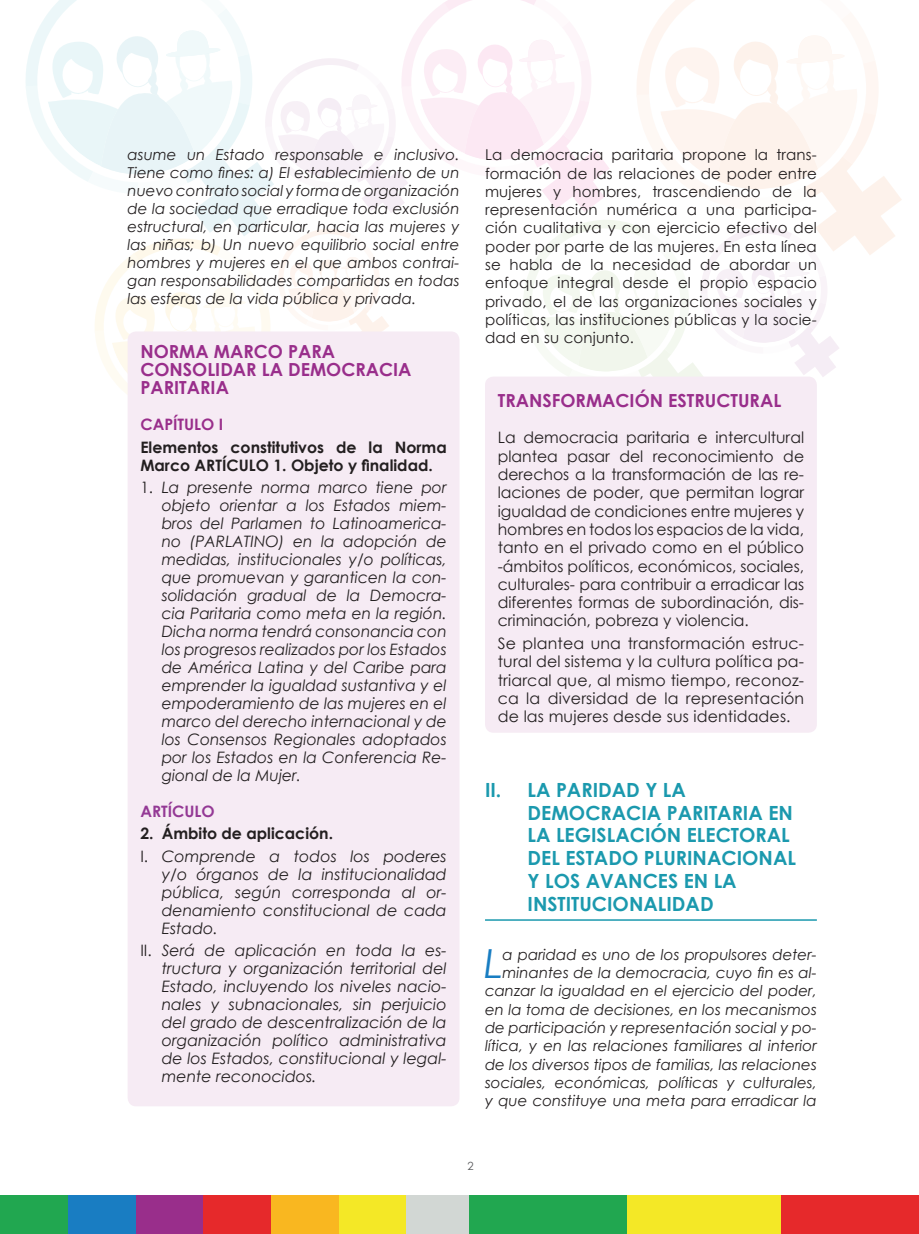
<style>
.page{position:relative;width:919px;height:1234px;background:#fff}
.page>*{position:absolute;margin:0;border:0;box-sizing:border-box;transform-origin:0 0}
.t1{font:italic 40.05px "Century Gothic";color:#197dc2}
.t2{font:700 19.5px/22.8px "Century Gothic";color:#1b99ae}
.t3{font:700 18px/18px "Century Gothic";color:#992e8b}
.t4{font:italic 15.75px/18px "Century Gothic";color:#231f20;text-align:justify}
.t5{font:15.75px/18.3px "Century Gothic";letter-spacing:.005em;color:#231f20;text-align:justify}
.t6{font:700 15.75px/18px "Century Gothic";color:#231f20}
.t7{font:700 15.75px "Century Gothic";color:#992e8b}
.t8{font:700 15.75px "Century Gothic";color:#943995}
.t9{font:italic 15px/18px "Century Gothic";color:#231f20;text-align:justify}
.t10{font:15px/18.3px "Century Gothic";letter-spacing:.01em;color:#231f20;text-align:justify}
.t11{font:11.25px "Century Gothic";color:#57585a}
.s1{font-style:normal}
.s2{font-weight:700;font-style:normal}
</style>
<div class="page">
<svg style="left:26px;top:0;width:875px;height:447px"></svg>
<hr style="left:918px;top:1195px;width:1px;height:38px;background:#e6292b">
<div style="left:777px;top:1195px;width:141px;height:38px;background:#e6292b"></div>
<div style="left:623px;top:1195px;width:157px;height:38px;background:#f4e826"></div>
<div style="left:405px;top:1195px;width:68px;height:38px;background:#d2d7d4"></div>
<div style="left:338px;top:1195px;width:68px;height:38px;background:#f4e826"></div>
<div style="left:270px;top:1195px;width:68px;height:38px;background:#f9b720"></div>
<div style="left:202px;top:1195px;width:69px;height:38px;background:#e6292b"></div>
<div style="left:135px;top:1195px;width:68px;height:38px;background:#992e8b"></div>
<div style="left:67px;top:1195px;width:68px;height:38px;background:#197dc2"></div>
<div style="left:0;top:1195px;width:68px;height:38px;background:#21a750"></div>
<div style="left:469px;top:1195px;width:157px;height:38px;background:#21a750"></div>
<div style="left:485px;top:376px;width:331px;height:356px;background:#f6ebf4;border-radius:9px"></div>
<div style="left:128px;top:331px;width:331px;height:775px;background:#f6ebf4;border-radius:9px"></div>
<hr style="left:485px;top:919px;width:331px;height:1px;background:#1b99ae">
<p class="t9" style="left:128px;top:145px;width:333px">asume un Estado responsable e inclusivo.<br>Tiene como fines: a) El establecimiento de un nuevo contrato social y forma de organización de la sociedad que erradique toda exclusión estructural, en particular, hacia las mujeres y las niñas; b) Un nuevo equilibrio social entre hombres y mujeres en el que ambos contrai&shy;gan responsabilidades compartidas en todas las esferas de la vida pública y privada.</p>
<p class="t3" style="left:140px;top:342px;width:273px">NORMA MARCO PARA<br>CONSOLIDAR LA DEMOCRACIA<br>PARITARIA</p>
<p class="t7" style="left:140px;top:412px;width:84px">CAPÍTULO I</p>
<p class="t6" style="left:140px;top:437px;width:308px">Elementos constitutivos de la Norma<br>Marco ARTÍCULO 1. Objeto y finalidad.</p>
<p class="t4" style="left:162px;top:478px;width:286px;text-indent:-21px"><span class="s1">1.</span> La presente norma marco tiene por objeto orientar a los Estados miem&shy;bros del Parlamen to Latinoamerica&shy;no (PARLATINO) en la adopción de medidas, institucionales y/o políticas, que promuevan y garanticen la con&shy;solidación gradual de la Democra&shy;cia Paritaria como meta en la región.<br>Dicha norma tendrá consonancia con los progresos realizados por los Estados de América Latina y del Caribe para emprender la igualdad sustantiva y el empoderamiento de las mujeres en el marco del derecho internacional y de los Consensos Regionales adoptados por los Estados en la Conferencia Re&shy;gional de la Mujer.</p>
<p class="t8" style="left:140px;top:799px;width:76px">ARTÍCULO</p>
<p class="t4" style="left:140px;top:822px;width:308px;line-height:22.2px"><span class="s2">2. Ámbito de aplicación.<br></span><span class="s1">I.</span> Comprende a todos los poderes</p>
<p class="t4" style="left:162px;top:864px;width:286px">y/o órganos de la institucionalidad pública, según corresponda al or&shy;denamiento constitucional de cada Estado.</p>
<p class="t4" style="left:162px;top:940px;width:286px;text-indent:-21px"><span class="s1">II.</span> Será de aplicación en toda la es&shy;tructura y organización territorial del Estado, incluyendo los niveles nacio&shy;nales y subnacionales, sin perjuicio del grado de descentralización de la organización político administrativa de los Estados, constitucional y legal&shy;mente reconocidos.</p>
<p class="t10" style="left:485px;top:145px;width:333px">La democracia paritaria propone la trans&shy;formación de las relaciones de poder entre mujeres y hombres, trascendiendo de la representación numérica a una participa&shy;ción cualitativa y con ejercicio efectivo del poder por parte de las mujeres. En esta línea se habla de la necesidad de abordar un enfoque integral desde el propio espacio privado, el de las organizaciones sociales y políticas, las instituciones públicas y la socie&shy;dad en su conjunto.</p>
<p class="t3" style="left:497px;top:390px;width:285px">TRANSFORMACIÓN ESTRUCTURAL</p>
<p class="t5" style="left:497px;top:428px;width:308px">La democracia paritaria e intercultural plantea pasar del reconocimiento de derechos a la transformación de las re&shy;laciones de poder, que permitan lograr igualdad de condiciones entre mujeres y hombres en todos los espacios de la vida, tanto en el privado como en el público -ámbitos políticos, económicos, sociales, culturales- para contribuir a erradicar las diferentes formas de subordinación, dis&shy;criminación, pobreza y violencia.</p>
<p class="t5" style="left:497px;top:633px;width:308px">Se plantea una transformación estruc&shy;tural del sistema y la cultura política pa&shy;triarcal que, al mismo tiempo, reconoz&shy;ca la diversidad de la representación de las mujeres desde sus identidades.</p>
<p class="t2" style="left:527px;top:777px;width:270px;text-indent:-43px">II. LA PARIDAD Y LA<br>DEMOCRACIA PARITARIA EN<br>LA LEGISLACIÓN ELECTORAL<br>DEL ESTADO PLURINACIONAL<br>Y LOS AVANCES EN LA<br>INSTITUCIONALIDAD</p>
<h1 class="t1" style="left:484px;top:935px;width:20px">L</h1>
<p class="t9" style="left:485px;top:945px;width:333px;text-align:right">a paridad es uno de los propulsores deter&shy;minantes de la democracia, cuyo fin es al&shy;canzar la igualdad en el ejercicio del poder, en la toma de decisiones, en los mecanismos de participación y representación social y po&shy;lítica, y en las relaciones familiares al interior de los diversos tipos de familias, las relaciones sociales, económicas, políticas y culturales, y que constituye una meta para erradicar la</p>
<p class="t11" style="left:467px;top:1157px;width:8px">2</p>
</div>
